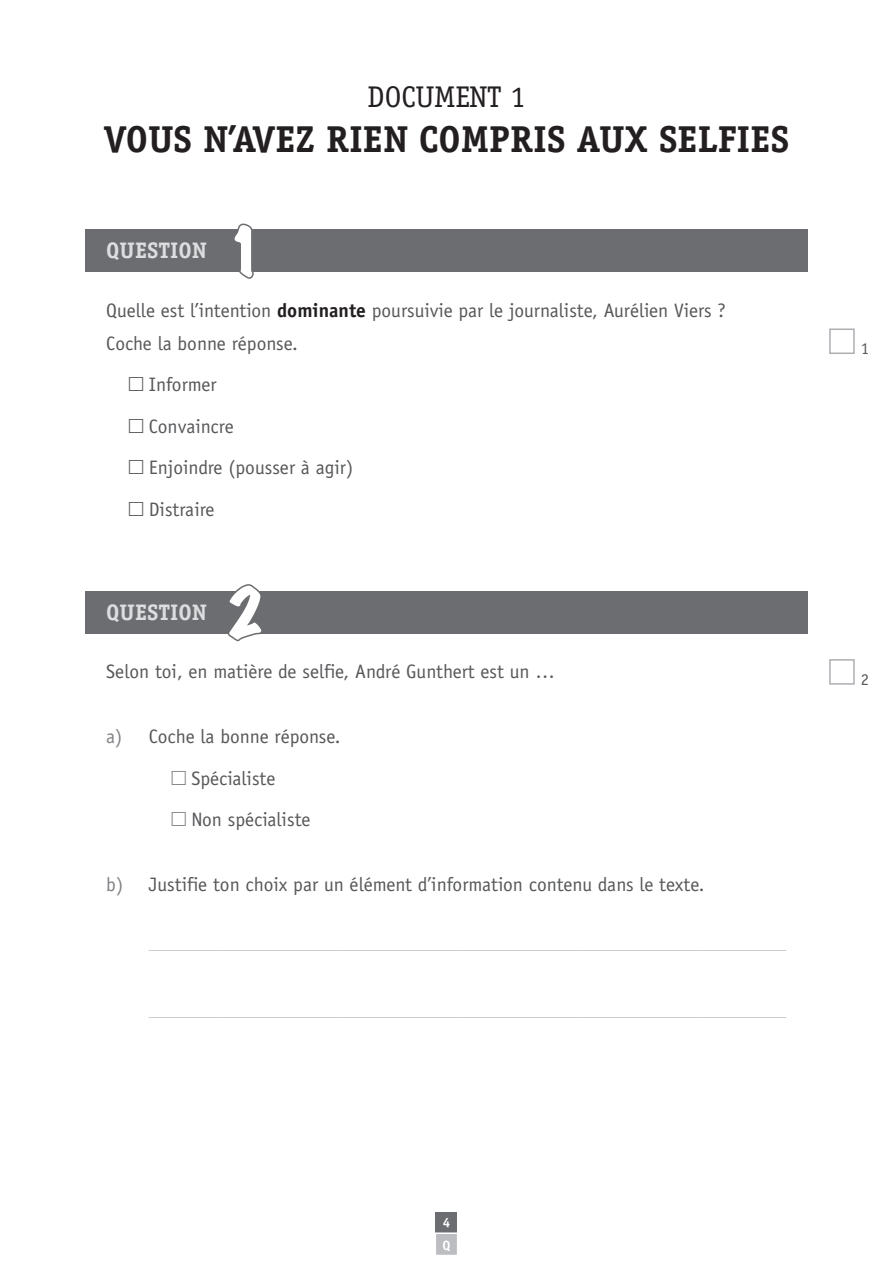
<style>
.page{position:relative;width:893px;height:1263px;background:#fff}
.page>*{position:absolute;margin:0;border:0;box-sizing:border-box;transform-origin:0 0}
.t1{font:expanded 60px "Marker Felt";color:#fff}
.t2{font:700 37.5px "Officina Serif";color:#231f20}
.t3{font:30px "Officina Serif";color:#231f20}
.t4{font:700 22.5px "Officina Serif";color:#dcdddf}
.t5{font:19.5px/41.5px "Officina Sans";color:#57585a}
.t6{font:16.5px "Officina Serif";color:#57585a}
.t7{font:15px "Officina Sans";color:#bcbdc0}
.t8{font:700 13.5px/22.8px "Officina Serif";color:#fff}
.s1{font-weight:700;color:#231f20}
.s2{color:#808285}
</style>
<div class="page">
<div style="left:85px;top:230px;width:723px;height:42px;background:#6c6d70"></div>
<div style="left:85px;top:591px;width:723px;height:43px;background:#6c6d70"></div>
<svg style="left:231px;top:223px;width:25px;height:56px"></svg>
<svg style="left:227px;top:584px;width:33px;height:58px"></svg>
<div style="left:829px;top:328px;width:26px;height:26px;border:2px solid #adaeb2"></div>
<div style="left:829px;top:659px;width:26px;height:26px;border:2px solid #adaeb2"></div>
<div style="left:436px;top:1212px;width:21px;height:21px;background:#6c6d70"></div>
<div style="left:435px;top:1232px;width:23px;height:24px;background:#bcbdc0;border:2px solid #fff"></div>
<h3 class="t3" style="left:368px;top:79px;width:159px">DOCUMENT 1</h3>
<h2 class="t2" style="left:104px;top:116px;width:687px">VOUS N’AVEZ RIEN COMPRIS AUX SELFIES</h2>
<p class="t4" style="left:106px;top:237px;width:102px">QUESTION</p>
<h1 class="t1" style="left:225px;top:204px;width:40px">1</h1>
<p class="t5" style="left:106px;top:294px;width:621px;line-height:32.5px">Quelle est l’intention <span class="s1">dominante</span> poursuivie par le journaliste, Aurélien Viers ?<br>Coche la bonne réponse.</p>
<p class="t5" style="left:149px;top:364px;width:206px">Informer<br>Convaincre<br>Enjoindre (pousser à agir)<br>Distraire</p>
<p class="t4" style="left:106px;top:598px;width:102px">QUESTION</p>
<h1 class="t1" style="left:225px;top:566px;width:40px">2</h1>
<p class="t5" style="left:106px;top:651px;width:450px">Selon toi, en matière de selfie, André Gunthert est un …</p>
<p class="t5" style="left:191px;top:716px;width:151px;text-indent:-85px"><span class="s2">a)</span> Coche la bonne réponse.<br>Spécialiste<br>Non spécialiste</p>
<p class="t5" style="left:106px;top:864px;width:600px"><span class="s2">b)</span> Justifie ton choix par un élément d’information contenu dans le texte.</p>
<p class="t7" style="left:149px;top:935px;width:639px">_____________________________________________________________________________________</p>
<p class="t7" style="left:149px;top:1002px;width:639px">_____________________________________________________________________________________</p>
<p class="t6" style="left:861px;top:339px;width:10px">1</p>
<p class="t6" style="left:861px;top:669px;width:10px">2</p>
<p class="t8" style="left:442px;top:1211px;width:10px">4<br>Q</p>
</div>
